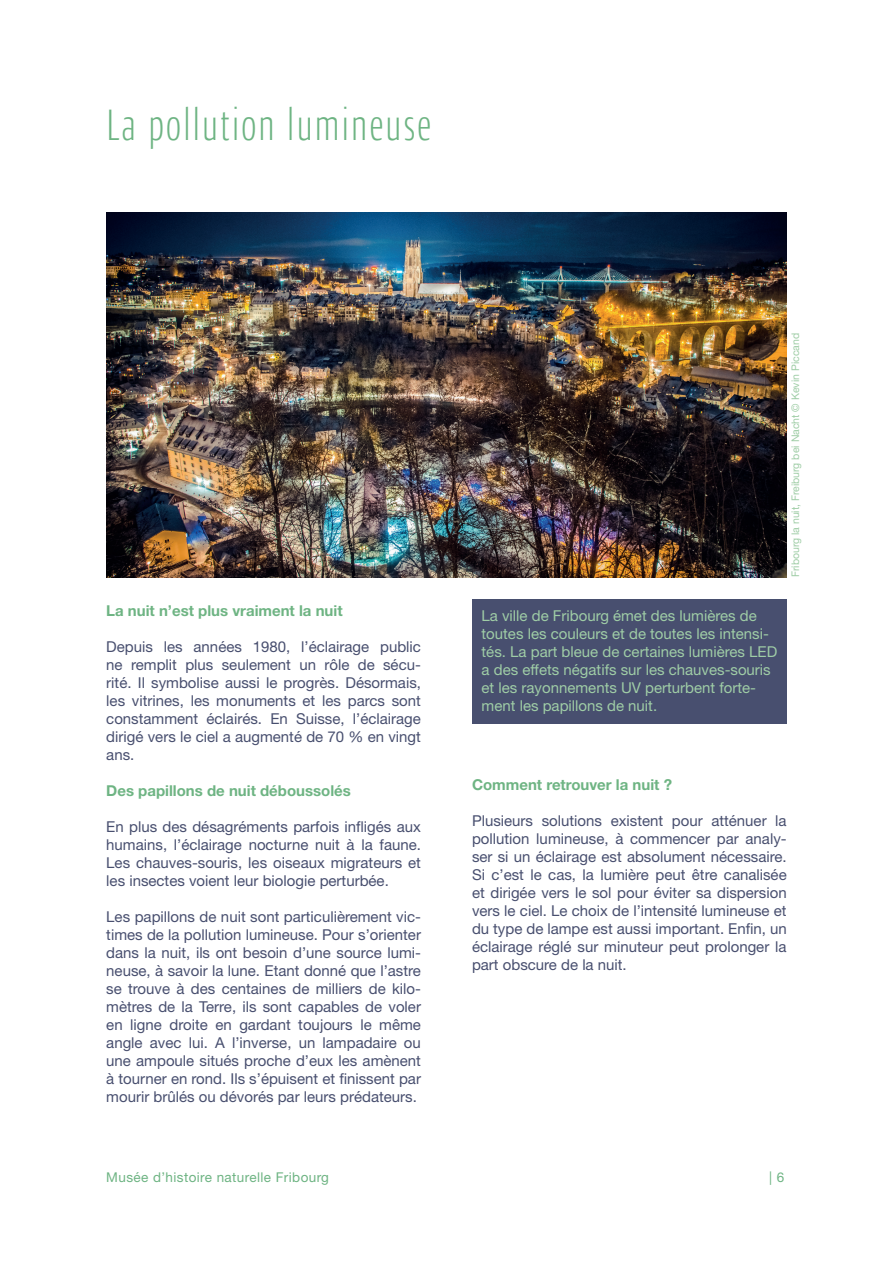
<style>
.page{position:relative;width:893px;height:1263px;background:#fff}
.page>*{position:absolute;margin:0;border:0;box-sizing:border-box;transform-origin:0 0}
.t1{font:300 45px "Ardoise Std Compact";letter-spacing:.05em;color:#6eb483}
.t2{font:15px/18px "Helvetica Neue";color:#484f6f;text-align:justify}
.t3{font:15px/18px "Helvetica Neue";color:#9fcda6}
.t4{font:700 15px "Helvetica Neue";color:#6eb483}
.t5{font:13.5px "Helvetica Neue";letter-spacing:.03em;color:#6eb483}
.t6{font:10.5px "Helvetica Neue";color:#9fcda6}
</style>
<div class="page">
<div style="left:472px;top:600px;width:315px;height:124px;background:#484f6f"></div>
<img style="left:106px;top:213px;width:681px;height:364px">
<h1 class="t1" style="left:106px;top:99px;width:326px">La pollution lumineuse</h1>
<p class="t4" style="left:106px;top:601px;width:238px">La nuit n’est plus vraiment la nuit</p>
<p class="t2" style="left:106px;top:637px;width:316px">Depuis les années 1980, l’éclairage public ne remplit plus seulement un rôle de sécu&shy;rité. Il symbolise aussi le progrès. Désormais, les vitrines, les monuments et les parcs sont constamment éclairés. En Suisse, l’éclairage dirigé vers le ciel a augmenté de 70 % en vingt ans.</p>
<p class="t4" style="left:106px;top:781px;width:246px">Des papillons de nuit déboussolés</p>
<p class="t2" style="left:106px;top:817px;width:316px">En plus des désagréments parfois infligés aux humains, l’éclairage nocturne nuit à la faune.<br>Les chauves-souris, les oiseaux migrateurs et les insectes voient leur biologie perturbée.</p>
<p class="t2" style="left:106px;top:907px;width:316px">Les papillons de nuit sont particulièrement vic&shy;times de la pollution lumineuse. Pour s’orienter dans la nuit, ils ont besoin d’une source lumi&shy;neuse, à savoir la lune. Etant donné que l’astre se trouve à des centaines de milliers de kilo&shy;mètres de la Terre, ils sont capables de voler en ligne droite en gardant toujours le même angle avec lui. A l’inverse, un lampadaire ou une ampoule situés proche d’eux les amènent à tourner en rond. Ils s’épuisent et finissent par mourir brûlés ou dévorés par leurs prédateurs.</p>
<p class="t3" style="left:482px;top:606px;width:297px">La ville de Fribourg émet des lumières de toutes les couleurs et de toutes les intensi&shy;tés. La part bleue de certaines lumières LED a des effets négatifs sur les chauves-souris et les rayonnements UV perturbent forte&shy;ment les papillons de nuit.</p>
<p class="t6" style="left:789px;top:577px;width:246px;rotate:-90deg">Fribourg la nuit, Freiburg bei Nacht © Kevin Piccand</p>
<p class="t4" style="left:472px;top:775px;width:202px">Comment retrouver la nuit ?</p>
<p class="t2" style="left:472px;top:811px;width:316px">Plusieurs solutions existent pour atténuer la pollution lumineuse, à commencer par analy&shy;ser si un éclairage est absolument nécessaire.<br>Si c’est le cas, la lumière peut être canalisée et dirigée vers le sol pour éviter sa dispersion vers le ciel. Le choix de l’intensité lumineuse et du type de lampe est aussi important. Enfin, un éclairage réglé sur minuteur peut prolonger la part obscure de la nuit.</p>
<p class="t5" style="left:106px;top:1169px;width:224px">Musée d’histoire naturelle Fribourg</p>
<p class="t5" style="left:769px;top:1169px;width:17px">| 6</p>
</div>
